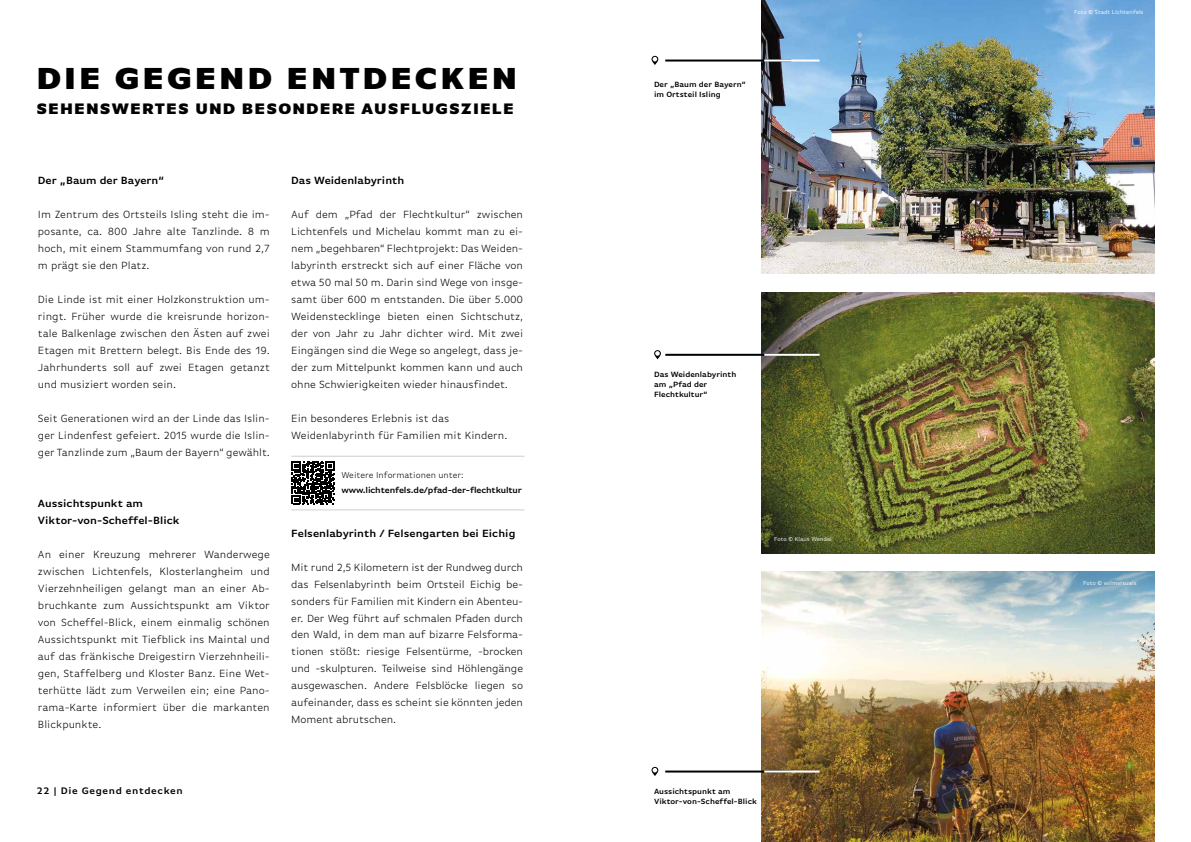
<style>
.page{position:relative;width:1191px;height:842px;background:#fff}
.page>*{position:absolute;margin:0;border:0;box-sizing:border-box;transform-origin:0 0}
.t1{font:900 32px "Basic Gothic Pro";letter-spacing:.09em;color:#000}
.t2{font:900 16px "Basic Gothic Pro";letter-spacing:.07em;color:#000}
.t3{font:300 11px/17px "Basic Gothic Pro";color:#000;text-align:justify}
.t4{font:600 11px/17px "Basic Gothic Pro";color:#000}
.t5{font:600 10px "Basic Gothic Pro";letter-spacing:.06em;color:#000}
.t6{font:600 9px "Basic Gothic Pro";letter-spacing:-.02em;color:#000}
.t7{font:300 9px "Basic Gothic Pro";color:#000}
.t8{font:600 8px/10px "Basic Gothic Pro";color:#000}
.t9{font:6px "Basic Gothic Pro";color:#fff}
</style>
<div class="page">
<img style="left:762px;top:0;width:392px;height:274px">
<img style="left:762px;top:572px;width:392px;height:270px">
<img style="left:762px;top:292px;width:392px;height:261px">
<hr style="left:665px;top:60px;width:126px;height:2px;background:#000">
<hr style="left:665px;top:770px;width:126px;height:2px;background:#000">
<hr style="left:665px;top:354px;width:126px;height:2px;background:#000">
<hr style="left:764px;top:60px;width:55px;height:2px;background:#fff">
<hr style="left:764px;top:770px;width:55px;height:2px;background:#fff">
<hr style="left:764px;top:354px;width:55px;height:2px;background:#fff">
<svg style="left:651px;top:56px;width:8px;height:9px"></svg>
<svg style="left:651px;top:767px;width:8px;height:9px"></svg>
<svg style="left:654px;top:350px;width:7px;height:9px"></svg>
<hr style="left:291px;top:456px;width:233px;height:1px;background:#000">
<hr style="left:291px;top:509px;width:233px;height:1px;background:#000">
<svg style="left:292px;top:461px;width:42px;height:43px"></svg>
<h1 class="t1" style="left:37px;top:59px;width:482px">DIE GEGEND ENTDECKEN</h1>
<h2 class="t2" style="left:36px;top:99px;width:479px">SEHENSWERTES UND BESONDERE AUSFLUGSZIELE</h2>
<p class="t4" style="left:38px;top:172px;width:128px">Der „Baum der Bayern“</p>
<p class="t3" style="left:38px;top:206px;width:233px">Im Zentrum des Ortsteils Isling steht die im&shy;posante, ca. 800 Jahre alte Tanzlinde. 8 m hoch, mit einem Stammumfang von rund 2,7 m prägt sie den Platz.</p>
<p class="t3" style="left:38px;top:291px;width:233px">Die Linde ist mit einer Holzkonstruktion um&shy;ringt. Früher wurde die kreisrunde horizon&shy;tale Balkenlage zwischen den Ästen auf zwei Etagen mit Brettern belegt. Bis Ende des 19.<br>Jahrhunderts soll auf zwei Etagen getanzt und musiziert worden sein.</p>
<p class="t3" style="left:38px;top:410px;width:233px">Seit Generationen wird an der Linde das Islin&shy;ger Lindenfest gefeiert. 2015 wurde die Islin&shy;ger Tanzlinde zum „Baum der Bayern“ gewählt.</p>
<p class="t4" style="left:38px;top:495px;width:143px">Aussichtspunkt am<br>Viktor-von-Scheffel-Blick</p>
<p class="t3" style="left:38px;top:546px;width:233px">An einer Kreuzung mehrerer Wanderwege zwischen Lichtenfels, Klosterlangheim und Vierzehnheiligen gelangt man an einer Ab&shy;bruchkante zum Aussichtspunkt am Viktor von Scheffel-Blick, einem einmalig schönen Aussichtspunkt mit Tiefblick ins Maintal und auf das fränkische Dreigestirn Vierzehnheili&shy;gen, Staffelberg und Kloster Banz. Eine Wet&shy;terhütte lädt zum Verweilen ein; eine Pano&shy;rama-Karte informiert über die markanten Blickpunkte.</p>
<p class="t4" style="left:291px;top:172px;width:115px">Das Weidenlabyrinth</p>
<p class="t3" style="left:291px;top:206px;width:233px">Auf dem „Pfad der Flechtkultur“ zwischen Lichtenfels und Michelau kommt man zu ei&shy;nem „begehbaren“ Flechtprojekt: Das Weiden&shy;labyrinth erstreckt sich auf einer Fläche von etwa 50 mal 50 m. Darin sind Wege von insge&shy;samt über 600 m entstanden. Die über 5.000<br>Weidenstecklinge bieten einen Sichtschutz, der von Jahr zu Jahr dichter wird. Mit zwei Eingängen sind die Wege so angelegt, dass je&shy;der zum Mittelpunkt kommen kann und auch ohne Schwierigkeiten wieder hinausfindet.</p>
<p class="t3" style="left:291px;top:410px;width:218px">Ein besonderes Erlebnis ist das<br>Weidenlabyrinth für Familien mit Kindern.</p>
<p class="t7" style="left:341px;top:470px;width:124px">Weitere Informationen unter:</p>
<p class="t6" style="left:341px;top:485px;width:182px">www.lichtenfels.de/pfad-der-flechtkultur</p>
<p class="t4" style="left:291px;top:524px;width:226px">Felsenlabyrinth / Felsengarten bei Eichig</p>
<p class="t3" style="left:291px;top:558px;width:233px">Mit rund 2,5 Kilometern ist der Rundweg durch das Felsenlabyrinth beim Ortsteil Eichig be&shy;sonders für Familien mit Kindern ein Abenteu&shy;er. Der Weg führt auf schmalen Pfaden durch den Wald, in dem man auf bizarre Felsforma&shy;tionen stößt: riesige Felsentürme, -brocken und -skulpturen. Teilweise sind Höhlengänge ausgewaschen. Andere Felsblöcke liegen so aufeinander, dass es scheint sie könnten jeden Moment abrutschen.</p>
<p class="t5" style="left:37px;top:785px;width:147px">22 | Die Gegend entdecken</p>
<p class="t8" style="left:654px;top:79px;width:93px">Der „Baum der Bayern“ im Ortsteil Isling</p>
<p class="t8" style="left:654px;top:369px;width:84px">Das Weidenlabyrinth am „Pfad der<br>Flechtkultur“</p>
<p class="t9" style="left:774px;top:536px;width:59px">Foto © Klaus Wendel</p>
<p class="t8" style="left:654px;top:786px;width:104px">Aussichtspunkt am<br>Viktor-von-Scheffel-Blick</p>
<p class="t9" style="left:1074px;top:9px;width:71px">Foto © Stadt Lichtenfels</p>
<p class="t9" style="left:1083px;top:580px;width:55px">Foto © wilmvisuals</p>
</div>
